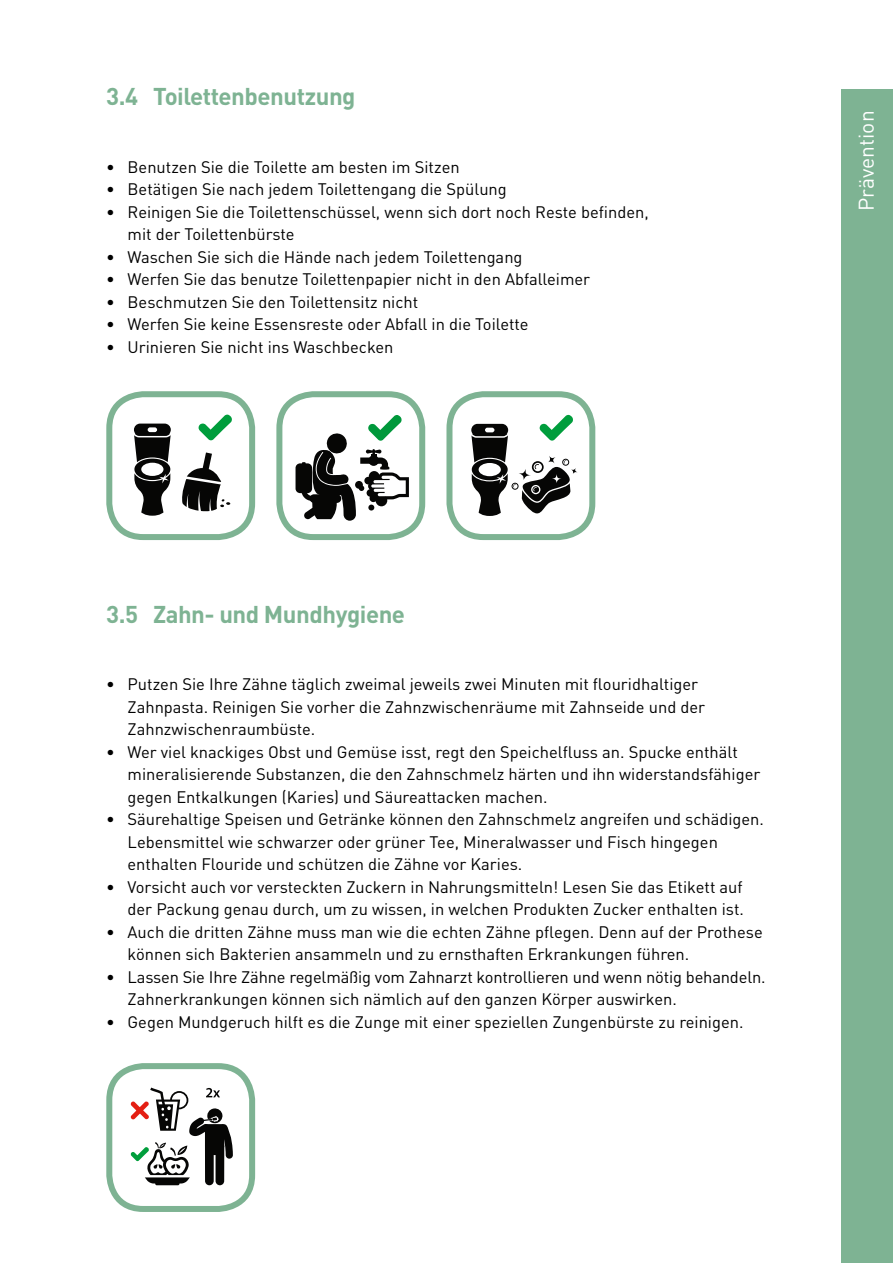
<style>
.page{position:relative;width:893px;height:1263px;background:#fff}
.page>*{position:absolute;margin:0;border:0;box-sizing:border-box;transform-origin:0 0}
.t1{font:700 24px "DIN";letter-spacing:-.02em;color:#7eb393}
.t2{font:21px "DIN";color:#fff}
.t3{font:16.5px/22.5px "DIN";color:#000}
</style>
<div class="page">
<div style="left:842px;top:89px;width:51px;height:1174px;background:#7eb393"></div>
<div style="left:106px;top:391px;width:149px;height:149px;border:6px solid #7eb393;border-radius:34px"></div>
<div style="left:276px;top:391px;width:149px;height:149px;border:6px solid #7eb393;border-radius:34px"></div>
<div style="left:446px;top:391px;width:149px;height:149px;border:6px solid #7eb393;border-radius:34px"></div>
<div style="left:296px;top:463px;width:16px;height:30px;background:#060605;border-radius:5px"></div>
<svg style="left:301px;top:415px;width:108px;height:106px"></svg>
<svg style="left:471px;top:415px;width:102px;height:101px"></svg>
<svg style="left:571px;top:468px;width:7px;height:6px"></svg>
<svg style="left:134px;top:424px;width:37px;height:92px"></svg>
<svg style="left:182px;top:452px;width:48px;height:59px"></svg>
<svg style="left:198px;top:415px;width:34px;height:25px"></svg>
<div style="left:106px;top:1063px;width:149px;height:149px;border:6px solid #7eb393;border-radius:34px"></div>
<svg style="left:131px;top:1087px;width:102px;height:98px"></svg>
<p class="t1" style="left:106px;top:81px;width:251px">3.4 Toilettenbenutzung</p>
<p class="t3" style="left:106px;top:155px;width:355px">• Benutzen Sie die Toilette am besten im Sitzen</p>
<p class="t3" style="left:106px;top:177px;width:402px">• Betätigen Sie nach jedem Toilettengang die Spülung</p>
<p class="t3" style="left:106px;top:200px;width:544px">• Reinigen Sie die Toilettenschüssel, wenn sich dort noch Reste befinden,</p>
<p class="t3" style="left:128px;top:222px;width:169px">mit der Toilettenbürste</p>
<p class="t3" style="left:106px;top:245px;width:418px">• Waschen Sie sich die Hände nach jedem Toilettengang</p>
<p class="t3" style="left:106px;top:267px;width:485px">• Werfen Sie das benutze Toilettenpapier nicht in den Abfalleimer</p>
<p class="t3" style="left:106px;top:290px;width:313px">• Beschmutzen Sie den Toilettensitz nicht</p>
<p class="t3" style="left:106px;top:312px;width:424px">• Werfen Sie keine Essensreste oder Abfall in die Toilette</p>
<p class="t3" style="left:106px;top:335px;width:289px">• Urinieren Sie nicht ins Waschbecken</p>
<p class="t2" style="left:853px;top:211px;width:102px;rotate:-90deg">Prävention</p>
<p class="t1" style="left:106px;top:598px;width:300px">3.5 Zahn- und Mundhygiene</p>
<p class="t3" style="left:106px;top:672px;width:593px">• Putzen Sie Ihre Zähne täglich zweimal jeweils zwei Minuten mit flouridhaltiger</p>
<p class="t3" style="left:128px;top:695px;width:579px">Zahnpasta. Reinigen Sie vorher die Zahnzwischenräume mit Zahnseide und der</p>
<p class="t3" style="left:128px;top:717px;width:189px">Zahnzwischenraumbüste.</p>
<p class="t3" style="left:106px;top:740px;width:633px">• Wer viel knackiges Obst und Gemüse isst, regt den Speichelfluss an. Spucke enthält</p>
<p class="t3" style="left:128px;top:762px;width:634px">mineralisierende Substanzen, die den Zahnschmelz härten und ihn widerstandsfähiger gegen Entkalkungen (Karies) und Säureattacken machen.</p>
<p class="t3" style="left:128px;top:807px;width:638px;text-indent:-21px">• Säurehaltige Speisen und Getränke können den Zahnschmelz angreifen und schädigen.<br>Lebensmittel wie schwarzer oder grüner Tee, Mineralwasser und Fisch hingegen</p>
<p class="t3" style="left:128px;top:852px;width:396px">enthalten Flouride und schützen die Zähne vor Karies.</p>
<p class="t3" style="left:106px;top:875px;width:639px;text-align:right">• Vorsicht auch vor versteckten Zuckern in Nahrungsmitteln! Lesen Sie das Etikett auf der Packung genau durch, um zu wissen, in welchen Produkten Zucker enthalten ist.</p>
<p class="t3" style="left:128px;top:920px;width:637px;text-indent:-21px">• Auch die dritten Zähne muss man wie die echten Zähne pflegen. Denn auf der Prothese können sich Bakterien ansammeln und zu ernsthaften Erkrankungen führen.</p>
<p class="t3" style="left:106px;top:965px;width:661px">• Lassen Sie Ihre Zähne regelmäßig vom Zahnarzt kontrollieren und wenn nötig behandeln.</p>
<p class="t3" style="left:128px;top:987px;width:551px">Zahnerkrankungen können sich nämlich auf den ganzen Körper auswirken.</p>
<p class="t3" style="left:106px;top:1010px;width:639px">• Gegen Mundgeruch hilft es die Zunge mit einer speziellen Zungenbürste zu reinigen.</p>
</div>
